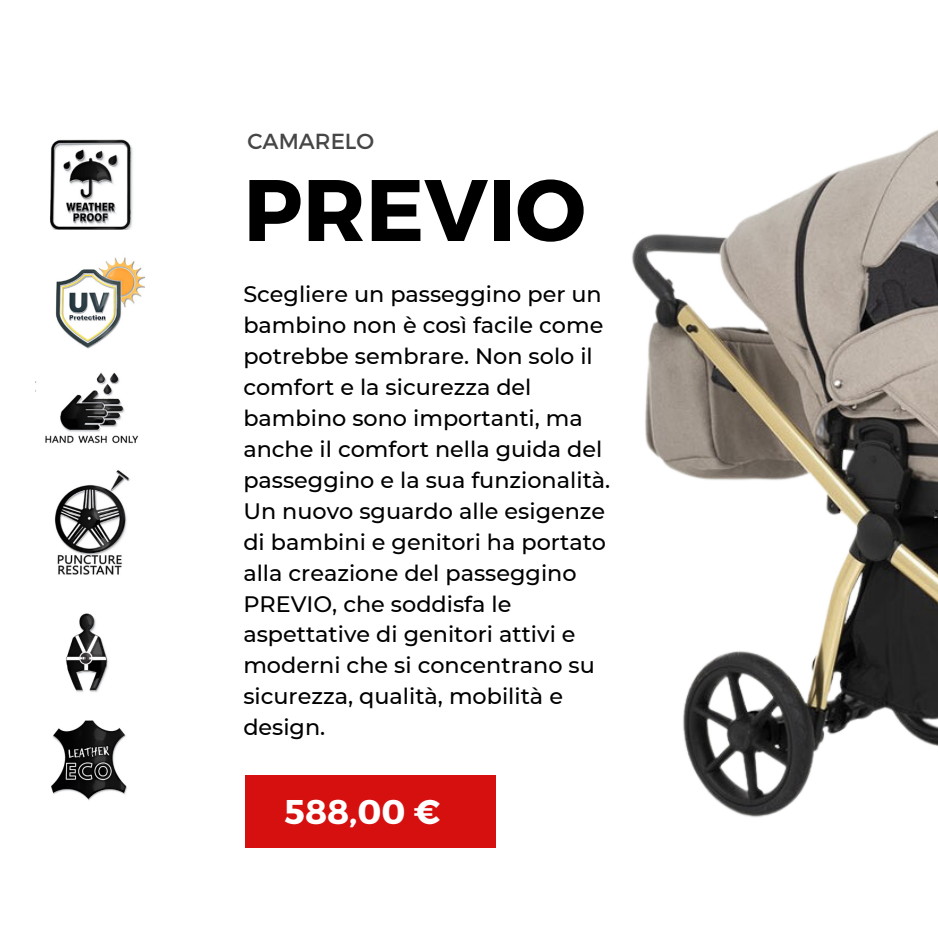
<style>
.page{position:relative;width:938px;height:938px;background:#fff}
.page>*{position:absolute;margin:0;border:0;box-sizing:border-box;transform-origin:0 0}
.t1{font:700 87.06px "Montserrat";color:#000}
.t2{font:700 34.31px "Montserrat";color:#fff}
.t3{font:500 22.31px/30.9px "Montserrat";color:#000}
.t4{font:21.81px "Montserrat";color:#464645}
</style>
<div class="page">
<img style="left:50px;top:139px;width:83px;height:91px">
<img style="left:55px;top:257px;width:90px;height:92px">
<img style="left:36px;top:372px;width:103px;height:72px">
<img style="left:54px;top:470px;width:76px;height:105px">
<img style="left:65px;top:613px;width:44px;height:79px">
<img style="left:51px;top:720px;width:76px;height:80px">
<div style="left:245px;top:774px;width:250px;height:73px;background:#d60f0f"></div>
<img style="left:632px;top:129px;width:306px;height:689px">
<p class="t4" style="left:247px;top:127px;width:128px">CAMARELO</p>
<p class="t1" style="left:243px;top:153px;width:344px">PREVIO</p>
<p class="t3" style="left:243px;top:278px;width:368px">Scegliere un passeggino per un bambino non è così facile come potrebbe sembrare. Non solo il comfort e la sicurezza del bambino sono importanti, ma anche il comfort nella guida del passeggino e la sua funzionalità.<br>Un nuovo sguardo alle esigenze di bambini e genitori ha portato alla creazione del passeggino<br>PREVIO, che soddisfa le aspettative di genitori attivi e moderni che si concentrano su sicurezza, qualità, mobilità e design.</p>
<p class="t2" style="left:284px;top:789px;width:157px">588,00 €</p>
</div>
